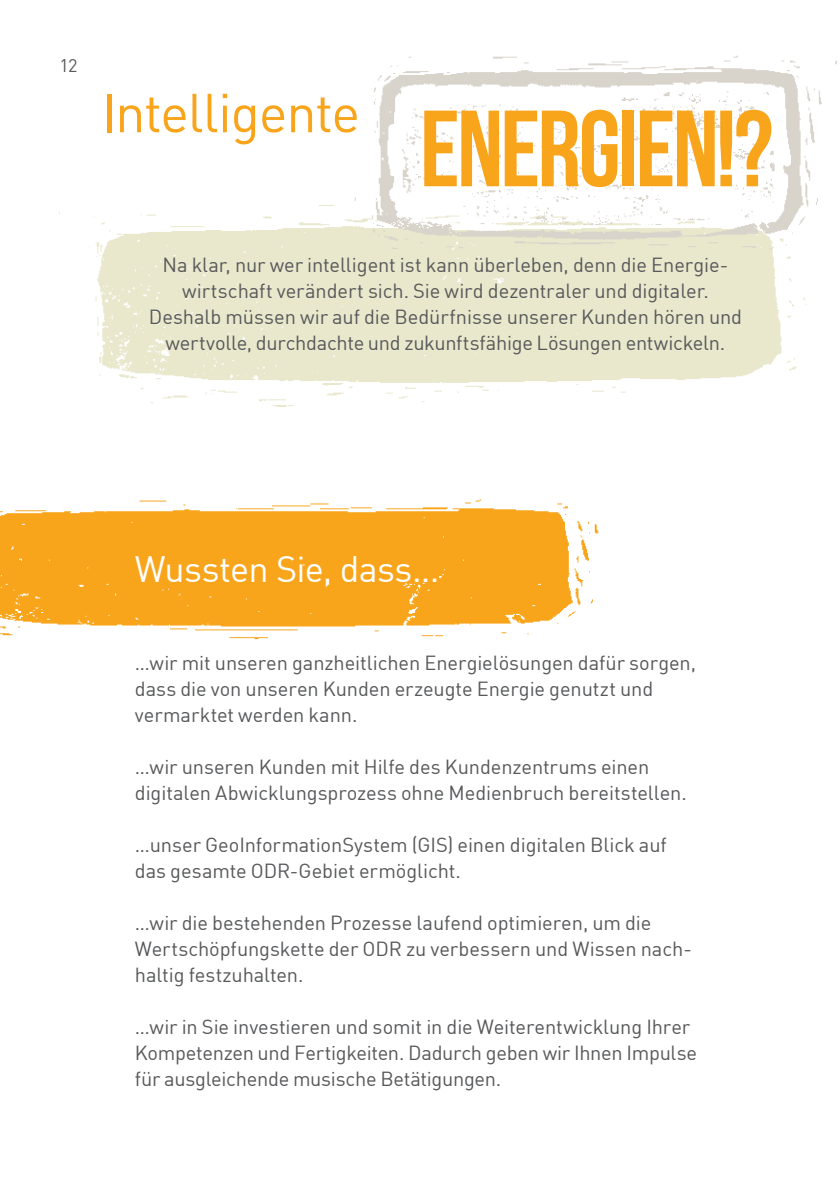
<style>
.page{position:relative;width:840px;height:1191px;background:#fff}
.page>*{position:absolute;margin:0;border:0;box-sizing:border-box;transform-origin:0 0}
.EnBW_Überschrift_21{font:108px "Bebas Neue";letter-spacing:-.025em;color:#f9a51b}
.EnBW_Überschrift_21-2{font:54px "En BWDIN Pro";letter-spacing:-.025em;color:#f9a51b}
.EnBW_Fließtext_M_9_1{font:36px "En BWDIN Pro";letter-spacing:-.02em;color:#fff}
.EnBW_Vorlauftext_S_1{font:20px/26px "En BWDIN Pro";letter-spacing:-.005em;color:#57585a}
.t1{font:18px "En BWDIN Pro";color:#57585a}
</style>
<div class="page">
<img style="left:89px;top:205px;width:718px;height:202px">
<img style="left:348px;top:55px;width:489px;height:193px">
<img style="left:0;top:499px;width:599px;height:141px">
<p class="t1" style="left:60px;top:52px;width:19px">12</p>
<p class="EnBW_Überschrift_21-2" style="left:101px;top:70px;width:260px">Intelligente</p>
<p class="EnBW_Überschrift_21" style="left:420px;top:90px;width:354px">ENERGIEN!?</p>
<p class="EnBW_Vorlauftext_S_1" style="left:162px;top:250px;width:567px;text-align:center">Na klar, nur wer intelligent ist kann überleben, denn die Energie&shy;wirtschaft verändert sich. Sie wird dezentraler und digitaler.</p>
<p class="EnBW_Vorlauftext_S_1" style="left:149px;top:302px;width:594px;text-align:center">Deshalb müssen wir auf die Bedürfnisse unserer Kunden hören und wertvolle, durchdachte und zukunftsfähige Lösungen entwickeln.</p>
<p class="EnBW_Fließtext_M_9_1" style="left:135px;top:541px;width:306px">Wussten Sie, dass...</p>
<p class="EnBW_Vorlauftext_S_1" style="left:135px;top:647px;width:562px">…wir mit unseren ganzheitlichen Energielösungen dafür sorgen, dass die von unseren Kunden erzeugte Energie genutzt und vermarktet werden kann.</p>
<p class="EnBW_Vorlauftext_S_1" style="left:135px;top:751px;width:553px">…wir unseren Kunden mit Hilfe des Kundenzentrums einen digitalen Abwicklungsprozess ohne Medienbruch bereitstellen.</p>
<p class="EnBW_Vorlauftext_S_1" style="left:135px;top:829px;width:533px">…unser GeoInformationSystem (GIS) einen digitalen Blick auf das gesamte ODR-Gebiet ermöglicht.</p>
<p class="EnBW_Vorlauftext_S_1" style="left:135px;top:907px;width:558px">…wir die bestehenden Prozesse laufend optimieren, um die<br>Wertschöpfungskette der ODR zu verbessern und Wissen nach&shy;haltig festzuhalten.</p>
<p class="EnBW_Vorlauftext_S_1" style="left:135px;top:1011px;width:563px">…wir in Sie investieren und somit in die Weiterentwicklung Ihrer<br>Kompetenzen und Fertigkeiten. Dadurch geben wir Ihnen Impulse für ausgleichende musische Betätigungen.</p>
</div>
